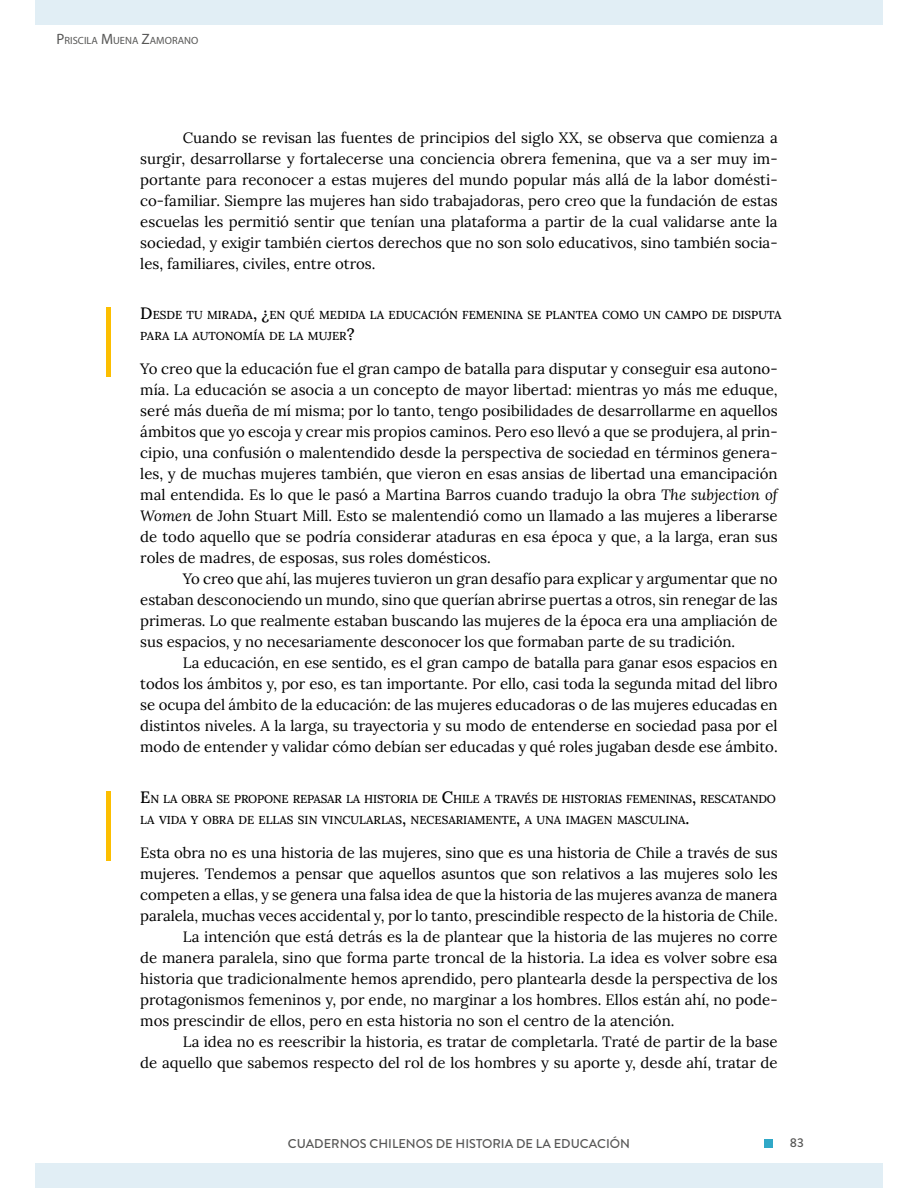
<style>
.page{position:relative;width:918px;height:1188px;background:#fff}
.page>*{position:absolute;margin:0;border:0;box-sizing:border-box;transform-origin:0 0}
.cche-body{font:15px/21px "Lora";color:#000;text-align:justify}
.cche-body-i{font:15px/21px "Lora";letter-spacing:-.005em;color:#000;text-align:justify}
.t1{font:500 12.75px "Brandon Grotesque";color:#575756}
.sub-1-entrevista{font:500 11.55px/21px "Lora";color:#000}
.t2{font:10.5px "Myriad Pro";color:#575756}
.s1{font-size:15px}
.s2{font-size:16.5px}
.s3{font-style:italic}
</style>
<div class="page">
<div style="left:35px;top:0;width:848px;height:25px;background:#e1eef5"></div>
<div style="left:35px;top:1164px;width:848px;height:24px;background:#e1eef5"></div>
<div style="left:764px;top:1139px;width:9px;height:9px;background:#30a8c7"></div>
<div style="left:106px;top:791px;width:5px;height:70px;background:#fcbe00"></div>
<div style="left:106px;top:308px;width:5px;height:69px;background:#fcbe00"></div>
<p class="t2" style="left:57px;top:34px;width:143px"><span class="s1">P</span>RISCILA <span class="s1">M</span>UENA <span class="s1">Z</span>AMORANO</p>
<p class="cche-body" style="left:140px;top:126px;width:639px;text-indent:43px">Cuando se revisan las fuentes de principios del siglo XX, se observa que comienza a surgir, desarrollarse y fortalecerse una conciencia obrera femenina, que va a ser muy im&shy;portante para reconocer a estas mujeres del mundo popular más allá de la labor domésti&shy;co-familiar. Siempre las mujeres han sido trabajadoras, pero creo que la fundación de estas escuelas les permitió sentir que tenían una plataforma a partir de la cual validarse ante la sociedad, y exigir también ciertos derechos que no son solo educativos, sino también socia&shy;les, familiares, civiles, entre otros.</p>
<p class="sub-1-entrevista" style="left:140px;top:304px;width:643px"><span class="s2">D</span>ESDE TU MIRADA<span class="s2">, ¿</span>EN QUÉ MEDIDA LA EDUCACIÓN FEMENINA SE PLANTEA COMO UN CAMPO DE DISPUTA<br>PARA LA AUTONOMÍA DE LA MUJER<span class="s2">?</span></p>
<p class="cche-body-i" style="left:140px;top:357px;width:639px">Yo creo que la educación fue el gran campo de batalla para disputar y conseguir esa autono&shy;mía. La educación se asocia a un concepto de mayor libertad: mientras yo más me eduque, seré más dueña de mí misma; por lo tanto, tengo posibilidades de desarrollarme en aquellos ámbitos que yo escoja y crear mis propios caminos. Pero eso llevó a que se produjera, al prin&shy;cipio, una confusión o malentendido desde la perspectiva de sociedad en términos genera&shy;les, y de muchas mujeres también, que vieron en esas ansias de libertad una emancipación mal entendida. Es lo que le pasó a Martina Barros cuando tradujo la obra <span class="s3">The subjection of Women</span> de John Stuart Mill. Esto se malentendió como un llamado a las mujeres a liberarse de todo aquello que se podría considerar ataduras en esa época y que, a la larga, eran sus roles de madres, de esposas, sus roles domésticos.</p>
<p class="cche-body" style="left:140px;top:567px;width:639px;text-indent:43px">Yo creo que ahí, las mujeres tuvieron un gran desafío para explicar y argumentar que no estaban desconociendo un mundo, sino que querían abrirse puertas a otros, sin renegar de las primeras. Lo que realmente estaban buscando las mujeres de la época era una ampliación de sus espacios, y no necesariamente desconocer los que formaban parte de su tradición.</p>
<p class="cche-body" style="left:140px;top:651px;width:639px;text-indent:43px">La educación, en ese sentido, es el gran campo de batalla para ganar esos espacios en todos los ámbitos y, por eso, es tan importante. Por ello, casi toda la segunda mitad del libro se ocupa del ámbito de la educación: de las mujeres educadoras o de las mujeres educadas en distintos niveles. A la larga, su trayectoria y su modo de entenderse en sociedad pasa por el modo de entender y validar cómo debían ser educadas y qué roles jugaban desde ese ámbito.</p>
<p class="sub-1-entrevista" style="left:140px;top:788px;width:637px"><span class="s2">E</span>N LA OBRA SE PROPONE REPASAR LA HISTORIA DE <span class="s2">C</span>HILE A TRAVÉS DE HISTORIAS FEMENINAS<span class="s2">,</span> RESCATANDO<br>LA VIDA Y OBRA DE ELLAS SIN VINCULARLAS<span class="s2">,</span> NECESARIAMENTE<span class="s2">,</span> A UNA IMAGEN MASCULINA<span class="s2">.</span></p>
<p class="cche-body-i" style="left:140px;top:841px;width:639px">Esta obra no es una historia de las mujeres, sino que es una historia de Chile a través de sus mujeres. Tendemos a pensar que aquellos asuntos que son relativos a las mujeres solo les competen a ellas, y se genera una falsa idea de que la historia de las mujeres avanza de manera paralela, muchas veces accidental y, por lo tanto, prescindible respecto de la historia de Chile.</p>
<p class="cche-body" style="left:140px;top:925px;width:639px;text-indent:43px">La intención que está detrás es la de plantear que la historia de las mujeres no corre de manera paralela, sino que forma parte troncal de la historia. La idea es volver sobre esa historia que tradicionalmente hemos aprendido, pero plantearla desde la perspectiva de los protagonismos femeninos y, por ende, no marginar a los hombres. Ellos están ahí, no pode&shy;mos prescindir de ellos, pero en esta historia no son el centro de la atención.</p>
<p class="cche-body" style="left:140px;top:1030px;width:639px;text-align:right">La idea no es reescribir la historia, es tratar de completarla. Traté de partir de la base<br>de aquello que sabemos respecto del rol de los hombres y su aporte y, desde ahí, tratar de</p>
<p class="t1" style="left:288px;top:1135px;width:344px">CUADERNOS CHILENOS DE HISTORIA DE LA EDUCACIÓN</p>
<p class="t1" style="left:790px;top:1134px;width:16px">83</p>
</div>
